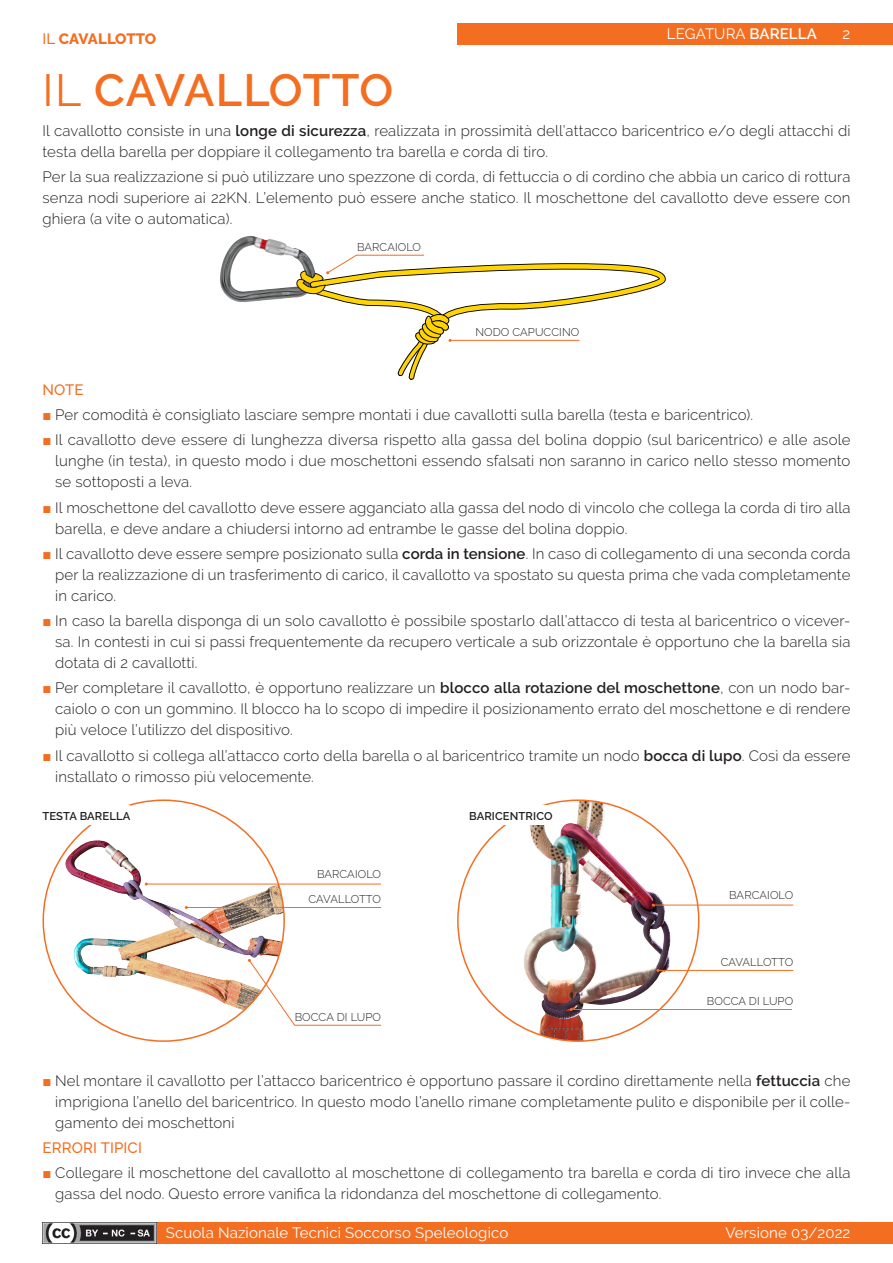
<style>
.page{position:relative;width:893px;height:1263px;background:#fff}
.page>*{position:absolute;margin:0;border:0;box-sizing:border-box;transform-origin:0 0}
.TITOLO_30pt{font:600 45px "Raleway";letter-spacing:-.005em;color:#f36e21}
.Testo{font:300 15px/21px "Raleway";letter-spacing:.01em;color:#231f20;text-align:justify}
.PAGINA_MASTRO_-_Tito{font:15px "Raleway";letter-spacing:.01em;color:#fff}
.MEDIUM{font:500 15px "Raleway";letter-spacing:.01em;color:#f36e21}
.MEDIUM-2{font:800 15px "Raleway";letter-spacing:-.025em;color:#f36e21}
.Info{font:300 11.25px "Raleway";letter-spacing:.01em;color:#231f20}
.Info-2{font:600 11.25px "Raleway";letter-spacing:.01em;color:#231f20}
.Info-3{font:300 11.25px "Raleway";letter-spacing:-.025em;color:#231f20}
.s1{font-weight:500}
.s2{font-weight:600}
.s3{font-weight:400}
.s4{font-family:"Arial";font-weight:400;color:#f36e21}
</style>
<div class="page">
<div style="left:457px;top:23px;width:436px;height:21px;background:#f36e21"></div>
<div style="left:43px;top:1222px;width:850px;height:21px;background:#f36e21"></div>
<img style="left:522px;top:800px;width:149px;height:241px">
<hr style="left:571px;top:1009px;width:221px;height:1px;background:#f36e21">
<hr style="left:658px;top:970px;width:135px;height:1px;background:#f36e21">
<hr style="left:653px;top:905px;width:140px;height:1px;background:#f36e21">
<hr style="left:146px;top:884px;width:235px;height:1px;background:#f36e21">
<img style="left:63px;top:840px;width:221px;height:170px">
<svg style="left:248px;top:959px;width:133px;height:67px"></svg>
<div style="left:469px;top:805px;width:85px;height:19px;background:#fff"></div>
<hr style="left:186px;top:907px;width:195px;height:1px;background:#f36e21">
<img style="left:220px;top:236px;width:86px;height:66px">
<img style="left:43px;top:1222px;width:113px;height:21px">
<svg style="left:296px;top:254px;width:370px;height:126px"></svg>
<p class="MEDIUM-2" style="left:43px;top:31px;width:115px"><span class="s1">IL</span> CAVALLOTTO</p>
<p class="PAGINA_MASTRO_-_Tito" style="left:667px;top:25px;width:151px">LEGATURA <span class="s2">BARELLA</span></p>
<p class="PAGINA_MASTRO_-_Tito" style="left:843px;top:25px;width:9px">2</p>
<p class="TITOLO_30pt" style="left:43px;top:64px;width:352px"><span class="s3">IL</span> CAVALLOTTO</p>
<p class="Testo" style="left:43px;top:120px;width:809px">Il cavallotto consiste in una <span class="s2">longe di sicurezza</span>, realizzata in prossimità dell’attacco baricentrico e/o degli attacchi di testa della barella per doppiare il collegamento tra barella e corda di tiro.</p>
<p class="Testo" style="left:43px;top:166px;width:809px">Per la sua realizzazione si può utilizzare uno spezzone di corda, di fettuccia o di cordino che abbia un carico di rottura senza nodi superiore ai 22KN. L’elemento può essere anche statico. Il moschettone del cavallotto deve essere con ghiera (a vite o automatica).</p>
<p class="Info" style="left:357px;top:240px;width:65px">BARCAIOLO</p>
<p class="Info" style="left:475px;top:326px;width:106px">NODO CAPUCCINO</p>
<p class="MEDIUM" style="left:43px;top:381px;width:43px">NOTE</p>
<p class="Testo" style="left:43px;top:404px;width:712px"><span class="s4">■</span> Per comodità è consigliato lasciare sempre montati i due cavallotti sulla barella (testa e baricentrico).</p>
<p class="Testo" style="left:55px;top:430px;width:797px;text-indent:-13px"><span class="s4">■</span> Il cavallotto deve essere di lunghezza diversa rispetto alla gassa del bolina doppio (sul baricentrico) e alle asole lunghe (in testa), in questo modo i due moschettoni essendo sfalsati non saranno in carico nello stesso momento se sottoposti a leva.</p>
<p class="Testo" style="left:55px;top:497px;width:797px;text-indent:-13px"><span class="s4">■</span> Il moschettone del cavallotto deve essere agganciato alla gassa del nodo di vincolo che collega la corda di tiro alla barella, e deve andare a chiudersi intorno ad entrambe le gasse del bolina doppio.</p>
<p class="Testo" style="left:55px;top:543px;width:797px;text-indent:-13px"><span class="s4">■</span> Il cavallotto deve essere sempre posizionato sulla <span class="s2">corda in tensione</span>. In caso di collegamento di una seconda corda per la realizzazione di un trasferimento di carico, il cavallotto va spostato su questa prima che vada completamente in carico.</p>
<p class="Testo" style="left:55px;top:610px;width:797px;text-indent:-13px"><span class="s4">■</span> In caso la barella disponga di un solo cavallotto è possibile spostarlo dall’attacco di testa al baricentrico o vicever&shy;sa. In contesti in cui si passi frequentemente da recupero verticale a sub orizzontale è opportuno che la barella sia dotata di 2 cavallotti.</p>
<p class="Testo" style="left:55px;top:678px;width:797px;text-indent:-13px"><span class="s4">■</span> Per completare il cavallotto, è opportuno realizzare un <span class="s2">blocco alla rotazione del moschettone</span>, con un nodo bar&shy;caiolo o con un gommino. Il blocco ha lo scopo di impedire il posizionamento errato del moschettone e di rendere più veloce l’utilizzo del dispositivo.</p>
<p class="Testo" style="left:55px;top:745px;width:797px;text-indent:-13px"><span class="s4">■</span> Il cavallotto si collega all’attacco corto della barella o al baricentrico tramite un nodo <span class="s2">bocca di lupo</span>. Così da essere installato o rimosso più velocemente.</p>
<p class="Info-2" style="left:43px;top:810px;width:89px">TESTA BARELLA</p>
<p class="Info-2" style="left:469px;top:810px;width:85px">BARICENTRICO</p>
<p class="Info" style="left:317px;top:868px;width:65px">BARCAIOLO</p>
<p class="Info-3" style="left:308px;top:893px;width:74px">CAVALLOTTO</p>
<p class="Info" style="left:295px;top:1011px;width:88px">BOCCA DI LUPO</p>
<p class="Info" style="left:729px;top:889px;width:65px">BARCAIOLO</p>
<p class="Info-3" style="left:721px;top:956px;width:74px">CAVALLOTTO</p>
<p class="Info" style="left:707px;top:995px;width:88px">BOCCA DI LUPO</p>
<p class="Testo" style="left:55px;top:1070px;width:797px;text-indent:-13px"><span class="s4">■</span> Nel montare il cavallotto per l’attacco baricentrico è opportuno passare il cordino direttamente nella <span class="s2">fettuccia</span> che imprigiona l’anello del baricentrico. In questo modo l’anello rimane completamente pulito e disponibile per il colle&shy;gamento dei moschettoni</p>
<p class="MEDIUM" style="left:43px;top:1139px;width:101px">ERRORI TIPICI</p>
<p class="Testo" style="left:55px;top:1162px;width:797px;text-indent:-13px"><span class="s4">■</span> Collegare il moschettone del cavallotto al moschettone di collegamento tra barella e corda di tiro invece che alla gassa del nodo. Questo errore vanifica la ridondanza del moschettone di collegamento.</p>
<p class="PAGINA_MASTRO_-_Tito" style="left:166px;top:1224px;width:344px">Scuola Nazionale Tecnici Soccorso Speleologico</p>
<p class="PAGINA_MASTRO_-_Tito" style="left:725px;top:1224px;width:126px">Versione 03/2022</p>
</div>
